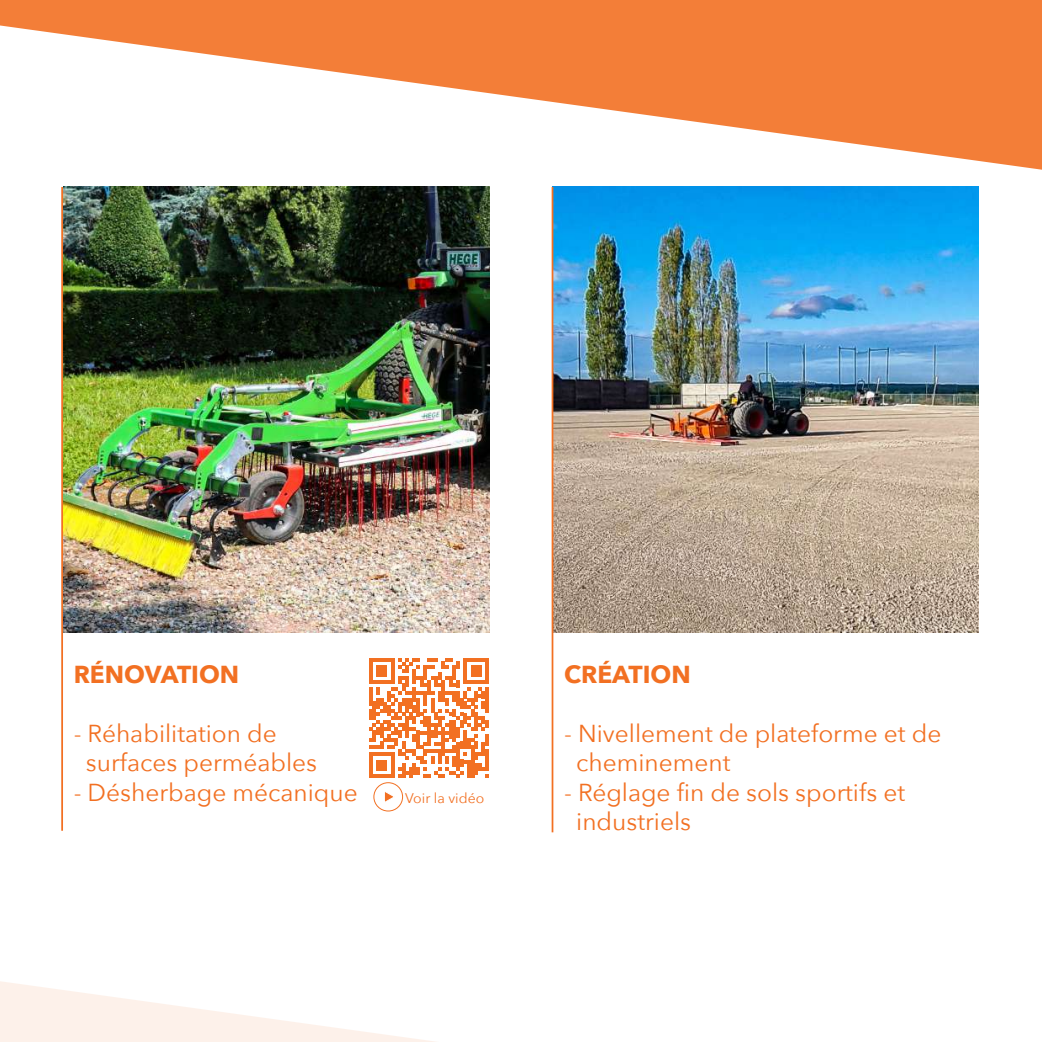
<style>
.page{position:relative;width:1042px;height:1042px;background:#fff}
.page>*{position:absolute;margin:0;border:0;box-sizing:border-box;transform-origin:0 0}
.t1{font:24.5px/29.4px "Avenir Next";color:#f27022}
.t2{font:700 24.5px "Avenir Next";color:#f27022}
.t3{font:14px "Avenir Next";color:#f27022}
</style>
<div class="page">
<img style="left:63px;top:187px;width:426px;height:445px">
<hr style="left:61px;top:187px;width:2px;height:644px;background:#f27022">
<svg style="left:0;top:0;width:1042px;height:170px;fill:#f37e38"></svg>
<svg style="left:0;top:828px;width:554px;height:214px"></svg>
<img style="left:553px;top:187px;width:425px;height:445px">
<hr style="left:551px;top:187px;width:2px;height:645px;background:#f27022">
<svg style="left:369px;top:658px;width:120px;height:120px"></svg>
<div style="left:374px;top:782px;width:29px;height:29px;border:1px solid #f27022;border-radius:50%"></div>
<svg style="left:384px;top:792px;width:9px;height:10px"></svg>
<p class="t2" style="left:74px;top:653px;width:167px">RÉNOVATION</p>
<p class="t1" style="left:86px;top:718px;width:233px;text-indent:-12px">- Réhabilitation de surfaces perméables</p>
<p class="t1" style="left:74px;top:776px;width:285px">- Désherbage mécanique</p>
<p class="t3" style="left:405px;top:786px;width:81px">Voir la vidéo</p>
<p class="t2" style="left:564px;top:653px;width:128px">CRÉATION</p>
<p class="t1" style="left:576px;top:718px;width:367px;text-indent:-12px">- Nivellement de plateforme et de cheminement</p>
<p class="t1" style="left:576px;top:776px;width:330px;text-indent:-12px">- Réglage fin de sols sportifs et industriels</p>
</div>
